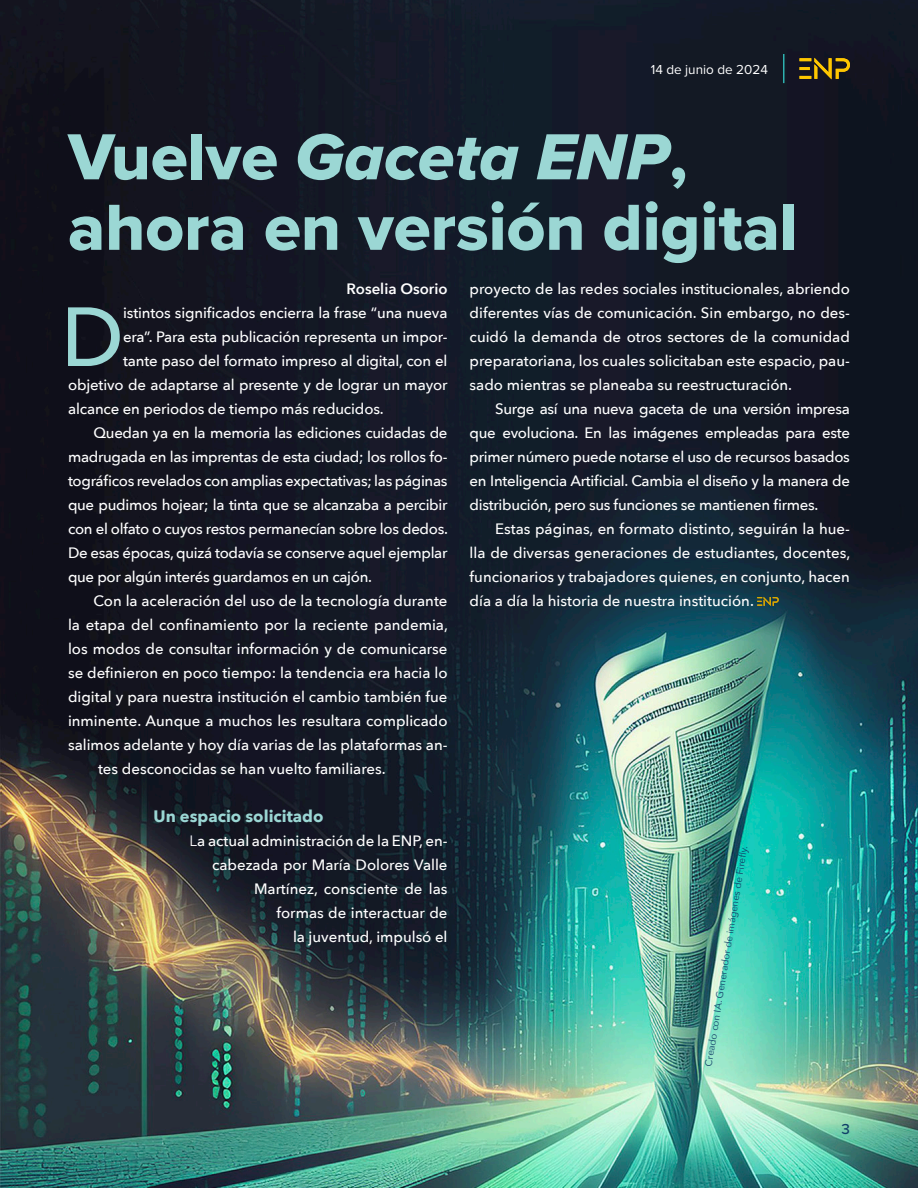
<style>
.page{position:relative;width:918px;height:1188px;background:#fff}
.page>*{position:absolute;margin:0;border:0;box-sizing:border-box;transform-origin:0 0}
.Inicio_de_párrafo{font:500 82.8px "Avenir Next";color:#9bd7d4}
.Título{font:67.5px/70.5px "Proxima Nova Extrabld";color:#9bd7d4}
.Subtítulo{font:700 16.5px "Avenir Next";color:#9bd7d4}
.Cuerpo_de_texto{font:500 15px/24px "Avenir Next";color:#fff;text-align:justify}
.Inicio_de_párrafo-2{font:500 15px/24px "Avenir Next";letter-spacing:-.01em;color:#fff;text-align:right}
.Crédito_de_nota{font:600 15px "Avenir Next";color:#fff}
.t1{font:500 15px "Proxima Nova";color:#103f68}
.t2{font:13.5px "Proxima Nova";color:#fff}
.Crédito_de_foto{font:9.75px "Avenir Next";color:#103f68}
.s1{font-family:"Proxima Nova Extrabld It"}
.s2{font-weight:400}
</style>
<div class="page">
<img style="left:0;top:0;width:918px;height:1188px">
<svg style="left:757px;top:597px;width:22px;height:9px"></svg>
<svg style="left:800px;top:58px;width:50px;height:21px"></svg>
<svg style="left:783px;top:54px;width:1px;height:29px"></svg>
<p class="t2" style="left:651px;top:59px;width:119px">14 de junio de 2024</p>
<p class="Título" style="left:68px;top:121px;width:731px">Vuelve <span class="s1">Gaceta ENP</span>, ahora en versión digital</p>
<p class="Crédito_de_nota" style="left:347px;top:276px;width:102px">Roselia Osorio</p>
<p class="Inicio_de_párrafo" style="left:61px;top:267px;width:65px">D</p>
<p class="Inicio_de_párrafo-2" style="left:123px;top:300px;width:326px">istintos significados encierra la frase “una nueva</p>
<p class="Inicio_de_párrafo-2" style="left:470px;top:276px;width:382px;text-align:justify">proyecto de las redes sociales institucionales, abriendo diferentes vías de comunicación. Sin embargo, no des&shy;cuidó la demanda de otros sectores de la comunidad preparatoriana, los cuales solicitaban este espacio, pau&shy;sado mientras se planeaba su reestructuración.</p>
<p class="Cuerpo_de_texto" style="left:470px;top:396px;width:382px;text-indent:26px">Surge así una nueva gaceta de una versión impresa que evoluciona. En las imágenes empleadas para este primer número puede notarse el uso de recursos basados en Inteligencia Artificial. Cambia el diseño y la manera de distribución, pero sus funciones se mantienen firmes.</p>
<p class="Cuerpo_de_texto" style="left:470px;top:516px;width:382px;text-indent:26px">Estas páginas, en formato distinto, seguirán la hue&shy;lla de diversas generaciones de estudiantes, docentes, funcionarios y trabajadores quienes, en conjunto, hacen día a día la historia de nuestra institución.</p>
<p class="Inicio_de_párrafo-2" style="left:123px;top:324px;width:326px">era”. Para esta publicación representa un impor-</p>
<p class="Inicio_de_párrafo-2" style="left:123px;top:348px;width:326px">tante paso del formato impreso al digital, con el</p>
<p class="Inicio_de_párrafo-2" style="left:68px;top:372px;width:381px">objetivo de adaptarse al presente y de lograr un mayor</p>
<p class="Inicio_de_párrafo-2" style="left:68px;top:396px;width:317px">alcance en periodos de tiempo más reducidos.</p>
<p class="Cuerpo_de_texto" style="left:68px;top:420px;width:381px;text-indent:26px">Quedan ya en la memoria las ediciones cuidadas de madrugada en las imprentas de esta ciudad; los rollos fo&shy;tográficos revelados con amplias expectativas; las páginas que pudimos hojear; la tinta que se alcanzaba a percibir con el olfato o cuyos restos permanecían sobre los dedos.<br>De esas épocas, quizá todavía se conserve aquel ejemplar que por algún interés guardamos en un cajón.</p>
<p class="Cuerpo_de_texto" style="left:94px;top:588px;width:355px">Con la aceleración del uso de la tecnología durante</p>
<p class="Cuerpo_de_texto" style="left:68px;top:612px;width:381px">la etapa del confinamiento por la reciente pandemia,</p>
<p class="Cuerpo_de_texto" style="left:68px;top:636px;width:381px">los modos de consultar información y de comunicarse</p>
<p class="Cuerpo_de_texto" style="left:68px;top:660px;width:381px">se definieron en poco tiempo: la tendencia era hacia lo</p>
<p class="Cuerpo_de_texto" style="left:68px;top:684px;width:381px">digital y para nuestra institución el cambio también fue</p>
<p class="Cuerpo_de_texto" style="left:68px;top:708px;width:381px">inminente. Aunque a muchos les resultara complicado</p>
<p class="Cuerpo_de_texto" style="left:68px;top:732px;width:381px">salimos adelante y hoy día varias de las plataformas an-</p>
<p class="Cuerpo_de_texto" style="left:98px;top:756px;width:289px">tes desconocidas se han vuelto familiares.</p>
<p class="Subtítulo" style="left:154px;top:802px;width:171px">Un espacio solicitado</p>
<p class="Inicio_de_párrafo-2" style="left:190px;top:828px;width:260px"><span class="s2">L</span>a actual administración de la ENP, en&shy;cabezada por María Dolores Valle<br>Martínez, consciente de las<br>formas de interactuar de<br>la juventud, impulsó el</p>
<p class="Crédito_de_foto" style="left:701px;top:1065px;width:225px;rotate:-81deg">Creado con IA. Generador de imágenes de Firefl y.</p>
<p class="t1" style="left:841px;top:1118px;width:10px">3</p>
</div>
